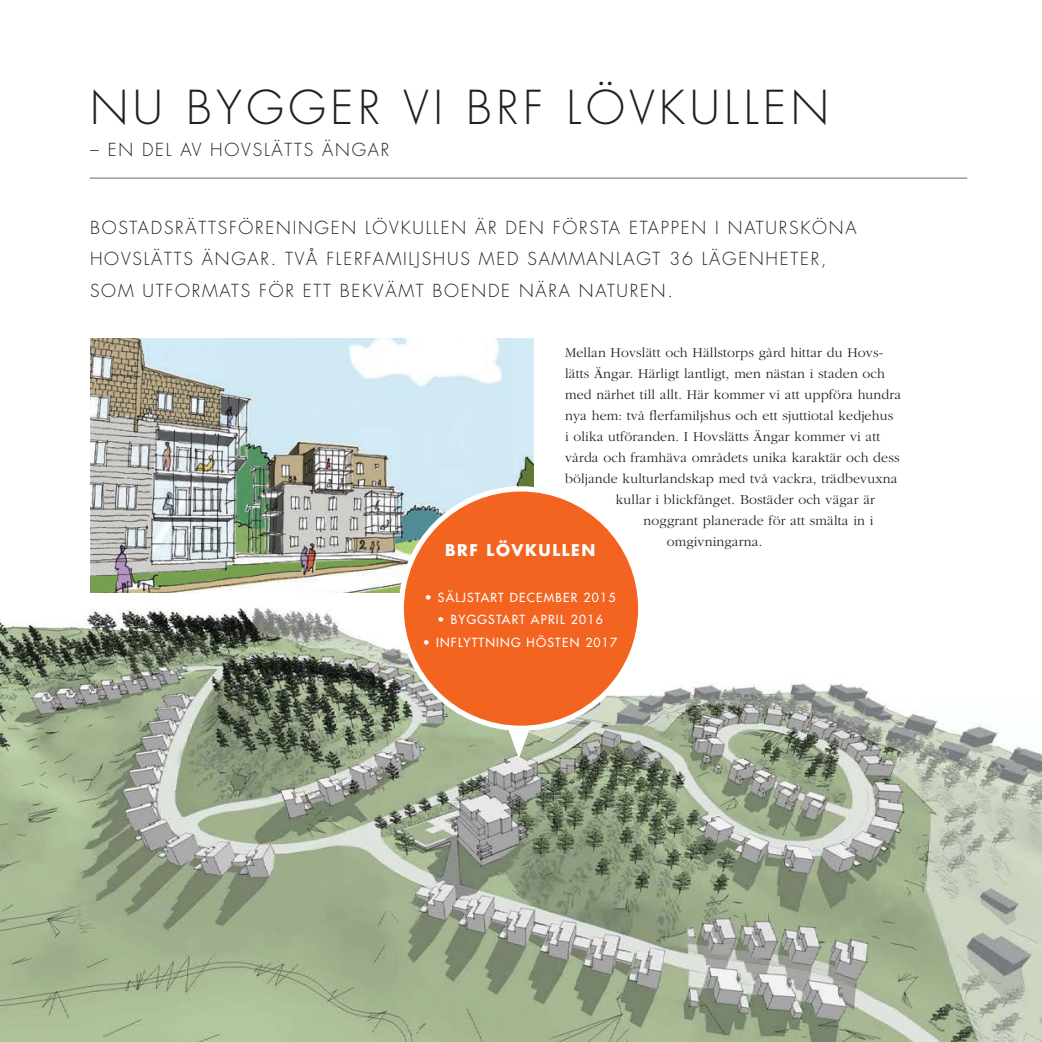
<style>
.page{position:relative;width:1042px;height:1042px;background:#fff}
.page>*{position:absolute;margin:0;border:0;box-sizing:border-box;transform-origin:0 0}
.t1{font:300 45.5px "Futura";letter-spacing:.1em;color:#231f20}
.t2{font:300 17.5px "Futura";letter-spacing:.1em;color:#231f20}
.t3{font:700 15.75px "Futura";letter-spacing:.1em;color:#fff}
.t4{font:300 14px/21px "Garamond";letter-spacing:.01em;color:#231f20}
.t5{font:12.25px "Futura";letter-spacing:.1em;color:#fff}
</style>
<div class="page">
<img style="left:0;top:608px;width:1042px;height:434px">
<hr style="left:90px;top:178px;width:877px;height:1px;background:#6c6d70">
<img style="left:90px;top:339px;width:443px;height:254px">
<div style="left:401px;top:489px;width:240px;height:239px;background:#f36421;border-radius:50%"></div>
<div style="left:515px;top:727px;width:7px;height:14px;background:#fff"></div>
<svg style="left:508px;top:729px;width:21px;height:29px"></svg>
<p class="t1" style="left:90px;top:80px;width:740px">NU BYGGER VI BRF LÖVKULLEN</p>
<p class="t2" style="left:90px;top:139px;width:301px">– EN DEL AV HOVSLÄTTS ÄNGAR</p>
<p class="t2" style="left:90px;top:216px;width:768px">BOSTADSRÄTTSFÖRENINGEN LÖVKULLEN ÄR DEN FÖRSTA ETAPPEN I NATURSKÖNA</p>
<p class="t2" style="left:90px;top:248px;width:738px">HOVSLÄTTS ÄNGAR. TVÅ FLERFAMILJSHUS MED SAMMANLAGT 36 LÄGENHETER,</p>
<p class="t2" style="left:90px;top:279px;width:584px">SOM UTFORMATS FÖR ETT BEKVÄMT BOENDE NÄRA NATUREN.</p>
<p class="t4" style="left:565px;top:343px;width:338px">Mellan Hovslätt och Hällstorps gård hittar du Hovs&shy;lätts Ängar. Härligt lantligt, men nästan i staden och med närhet till allt. Här kommer vi att uppföra hundra nya hem: två flerfamiljshus och ett sjuttiotal kedjehus<br>i olika utföranden. I Hovslätts Ängar kommer vi att vårda och framhäva områdets unika karaktär och dess böljande kulturlandskap med två vackra, trädbevuxna</p>
<p class="t4" style="left:616px;top:490px;width:261px">kullar i blickfånget. Bostäder och vägar är</p>
<p class="t4" style="left:643px;top:511px;width:231px">noggrant planerade för att smälta in i</p>
<p class="t4" style="left:667px;top:532px;width:97px">omgivningarna.</p>
<p class="t3" style="left:445px;top:540px;width:152px">BRF LÖVKULLEN</p>
<p class="t5" style="left:425px;top:589px;width:192px">• SÄLJSTART DECEMBER 2015</p>
<p class="t5" style="left:437px;top:612px;width:167px">• BYGGSTART APRIL 2016</p>
<p class="t5" style="left:423px;top:635px;width:196px">• INFLYTTNING HÖSTEN 2017</p>
</div>
